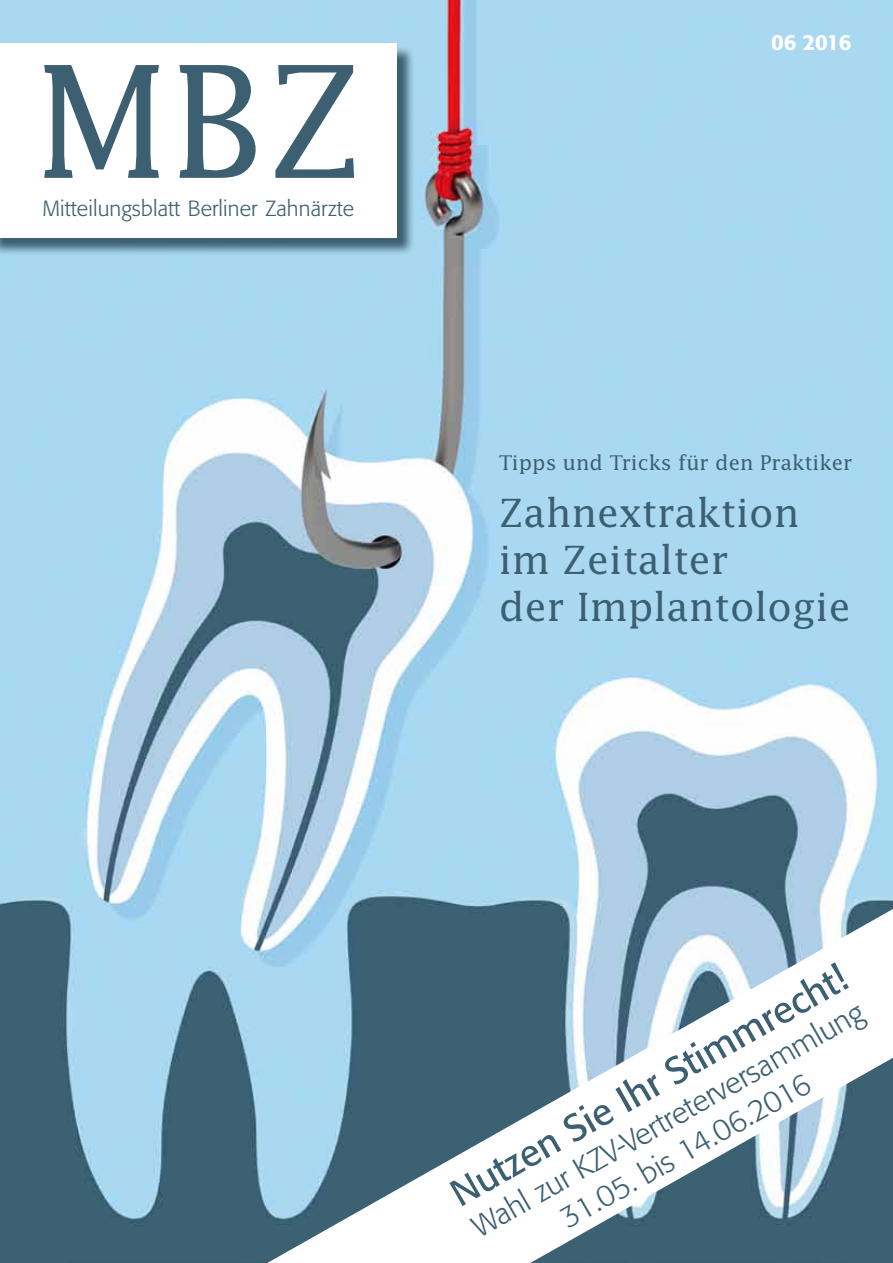
<style>
.page{position:relative;width:893px;height:1263px;background:#fff}
.page>*{position:absolute;margin:0;border:0;box-sizing:border-box;transform-origin:0 0}
.t1{font:156px "Lucida";color:#3c5f71}
.t2{font:39px/46.8px "Lucida";color:#3c5f71}
.t3{font:37.5px "Formata";color:#3c5f71}
.t4{font:300 30px/36px "Formata";color:#3c5f71;text-align:center}
.t5{font:300 21.75px "Formata";letter-spacing:.005em;color:#3c5f71}
.t6{font:500 21.75px "Formata";letter-spacing:-.03em;color:#fff}
.t7{font:20.25px "Lucida";color:#3c5f71}
</style>
<div class="page">
<img style="left:0;top:0;width:893px;height:1263px">
<svg style="left:0;top:45px;width:415px;height:212px"></svg>
<div style="left:0;top:43px;width:396px;height:195px;background:#fff"></div>
<svg style="left:267px;top:909px;width:626px;height:354px"></svg>
<p class="t1" style="left:34px;top:26px;width:334px">MBZ</p>
<p class="t5" style="left:43px;top:196px;width:313px">Mitteilungsblatt Berliner Zahnärzte</p>
<p class="t6" style="left:771px;top:29px;width:82px">06 2016</p>
<p class="t7" style="left:499px;top:451px;width:355px">Tipps und Tricks für den Praktiker</p>
<p class="t2" style="left:499px;top:489px;width:353px">Zahnextraktion im Zeitalter<br>der Implantologie</p>
<p class="t3" style="left:443px;top:1178px;width:450px;rotate:-30deg">Nutzen Sie Ihr Stimmrecht!</p>
<p class="t4" style="left:467px;top:1215px;width:445px;rotate:-30deg">Wahl zur KZV-Vertreterversammlung<br>31.05. bis 14.06.2016</p>
</div>
